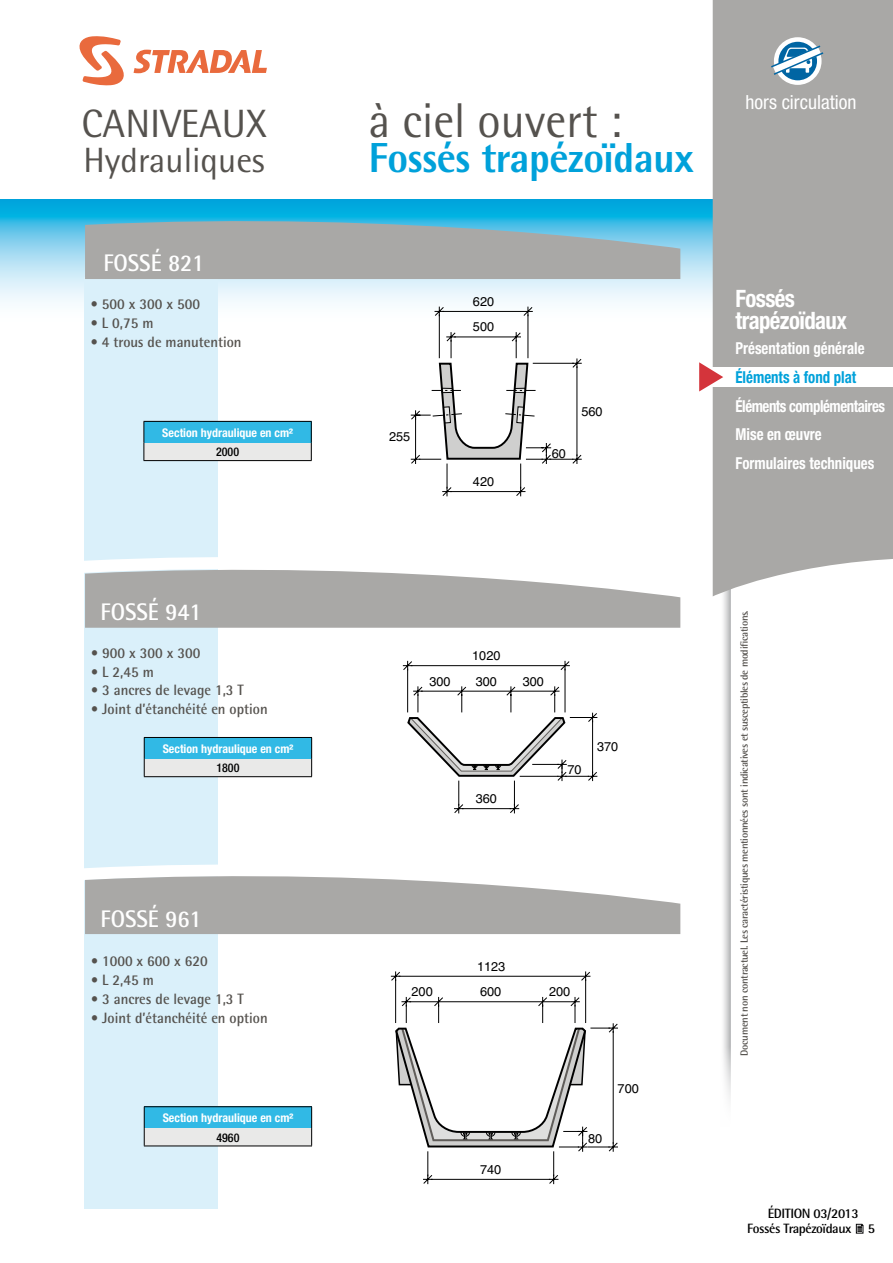
<style>
.page{position:relative;width:893px;height:1263px;background:#fff}
.page>*{position:absolute;margin:0;border:0;box-sizing:border-box;transform-origin:0 0}
.t1{font:48.9px "Rotis Semi Sans";color:#55524e;scale:.95 1}
.t2{font:800 42px "Rotis Semi Sans";letter-spacing:-.01em;color:#00a1da;scale:.95 1}
.t3{font:39.45px "Rotis Semi Sans";color:#55524e}
.t4{font:35.1px "Rotis Semi Sans";color:#55524e}
.t5{font:700 24px "Rotis Semi Sans";color:#fff;scale:.95 1}
.t6{font:700 condensed 24px/22.5px "Helvetica Neue";letter-spacing:-.025em;color:#fff;scale:.95 1}
.t7{font:condensed 19.5px "Helvetica Neue";color:#fff}
.t8{font:700 condensed 16.5px/28.8px "Helvetica Neue";color:#fff;scale:.9 1}
.t9{font:700 condensed 16.5px "Helvetica Neue";color:#00a1da;scale:.9 1}
.t10{font:700 15px "Rotis Semi Sans";color:#55524e;scale:.95 1}
.t11{font:700 13.5px/15px "Rotis Semi Sans";letter-spacing:-.03em;color:#000;text-align:center}
.t12{font:12.75px "Helvetica";color:#000}
.t13{font:700 condensed 12px "Helvetica Neue";color:#fff}
.t14{font:500 condensed 12px "Helvetica Neue";color:#000}
.t15{font:700 10.5px "Rotis Semi Sans";letter-spacing:-.03em;color:#55524e}
</style>
<div class="page">
<svg style="left:0;top:200px;width:713px;height:255px"></svg>
<div style="left:85px;top:277px;width:133px;height:932px;background:#daf0fa"></div>
<div style="left:144px;top:421px;width:167px;height:22px;background:#31b9e5"></div>
<div style="left:144px;top:443px;width:167px;height:18px;background:#e9e9e8"></div>
<svg style="left:144px;top:422px;width:1px;height:38px"></svg>
<hr style="left:144px;top:460px;width:168px;height:1px;background:#000">
<hr style="left:144px;top:421px;width:168px;height:1px;background:#000">
<svg style="left:311px;top:422px;width:1px;height:38px"></svg>
<svg style="left:85px;top:209px;width:595px;height:70px;background:#84acb6"></svg>
<svg style="left:410px;top:306px;width:173px;height:190px"></svg>
<div style="left:144px;top:737px;width:168px;height:22px;background:#31b9e5"></div>
<div style="left:144px;top:759px;width:168px;height:18px;background:#e9e9e8"></div>
<svg style="left:144px;top:738px;width:1px;height:38px"></svg>
<hr style="left:144px;top:776px;width:168px;height:1px;background:#000">
<hr style="left:144px;top:737px;width:168px;height:1px;background:#000">
<svg style="left:311px;top:738px;width:1px;height:38px"></svg>
<svg style="left:84px;top:551px;width:596px;height:77px"></svg>
<svg style="left:403px;top:660px;width:195px;height:153px"></svg>
<div style="left:144px;top:1107px;width:168px;height:21px;background:#31b9e5"></div>
<div style="left:144px;top:1128px;width:168px;height:18px;background:#e9e9e8"></div>
<svg style="left:144px;top:1107px;width:1px;height:38px"></svg>
<hr style="left:144px;top:1145px;width:168px;height:1px;background:#000">
<hr style="left:144px;top:1106px;width:168px;height:1px;background:#000">
<svg style="left:311px;top:1107px;width:1px;height:38px"></svg>
<svg style="left:84px;top:858px;width:596px;height:76px"></svg>
<svg style="left:391px;top:971px;width:199px;height:213px"></svg>
<svg style="left:394px;top:975px;width:224px;height:201px"></svg>
<svg style="left:708px;top:339px;width:22px;height:760px"></svg>
<div style="left:713px;top:0;width:180px;height:596px;background:#a9a8a6"></div>
<div style="left:711px;top:367px;width:182px;height:20px;background:#fff"></div>
<svg style="left:699px;top:362px;width:24px;height:29px"></svg>
<svg style="left:79px;top:36px;width:45px;height:49px"></svg>
<svg style="left:134px;top:50px;width:133px;height:23px"></svg>
<svg style="left:856px;top:1224px;width:8px;height:9px"></svg>
<div style="left:774px;top:37px;width:47px;height:48px;border:5px solid #fff;border-radius:50%"></div>
<svg style="left:764px;top:40px;width:66px;height:41px"></svg>
<h3 class="t3" style="left:81px;top:101px;width:187px">caniveaux</h3>
<h3 class="t4" style="left:83px;top:140px;width:182px">Hydrauliques</h3>
<h3 class="t5" style="left:103px;top:249px;width:108px">fossé 821</h3>
<p class="t10" style="left:90px;top:295px;width:117px">• 500 x 300 x 500</p>
<p class="t10" style="left:90px;top:314px;width:68px">• L 0,75 m</p>
<p class="t10" style="left:90px;top:332px;width:161px">• 4 trous de manutention</p>
<p class="t13" style="left:162px;top:425px;width:132px">Section hydraulique en cm²</p>
<p class="t14" style="left:216px;top:445px;width:25px">2000</p>
<h3 class="t5" style="left:101px;top:597px;width:108px">fossé 941</h3>
<p class="t10" style="left:91px;top:643px;width:117px">• 900 x 300 x 300</p>
<p class="t10" style="left:91px;top:662px;width:68px">• L 2,45 m</p>
<p class="t10" style="left:91px;top:681px;width:163px">• 3 ancres de levage 1,3 T</p>
<p class="t10" style="left:91px;top:700px;width:188px">• Joint d’étanchéité en option</p>
<p class="t13" style="left:163px;top:741px;width:132px">Section hydraulique en cm²</p>
<p class="t14" style="left:216px;top:761px;width:25px">1800</p>
<h3 class="t5" style="left:101px;top:904px;width:108px">fossé 961</h3>
<p class="t10" style="left:91px;top:952px;width:125px">• 1000 x 600 x 620</p>
<p class="t10" style="left:91px;top:970px;width:68px">• L 2,45 m</p>
<p class="t10" style="left:91px;top:989px;width:163px">• 3 ancres de levage 1,3 T</p>
<p class="t10" style="left:91px;top:1008px;width:188px">• Joint d’étanchéité en option</p>
<p class="t13" style="left:163px;top:1110px;width:132px">Section hydraulique en cm²</p>
<p class="t14" style="left:216px;top:1130px;width:25px">4960</p>
<h1 class="t1" style="left:369px;top:91px;width:268px">à ciel ouvert :</h1>
<h2 class="t2" style="left:369px;top:131px;width:344px">Fossés trapézoïdaux</h2>
<h3 class="t7" style="left:746px;top:91px;width:113px">hors circulation</h3>
<p class="t12" style="left:389px;top:427px;width:23px">255</p>
<p class="t12" style="left:473px;top:291px;width:23px">620</p>
<p class="t12" style="left:473px;top:317px;width:23px">500</p>
<p class="t12" style="left:473px;top:471px;width:23px">420</p>
<p class="t12" style="left:552px;top:443px;width:16px">60</p>
<p class="t12" style="left:581px;top:401px;width:23px">560</p>
<h3 class="t6" style="left:735px;top:287px;width:119px">Fossés trapézoïdaux</h3>
<p class="t8" style="left:735px;top:334px;width:145px">Présentation générale</p>
<p class="t9" style="left:735px;top:367px;width:136px">Éléments à fond plat</p>
<p class="t8" style="left:735px;top:391px;width:168px">Éléments complémentaires<br>Mise en œuvre<br>Formulaires techniques</p>
<p class="t12" style="left:472px;top:646px;width:30px">1020</p>
<p class="t12" style="left:429px;top:671px;width:23px">300</p>
<p class="t12" style="left:476px;top:671px;width:23px">300</p>
<p class="t12" style="left:523px;top:671px;width:23px">300</p>
<p class="t12" style="left:476px;top:788px;width:23px">360</p>
<p class="t12" style="left:567px;top:759px;width:16px">70</p>
<p class="t12" style="left:597px;top:737px;width:23px">370</p>
<p class="t12" style="left:477px;top:959px;width:30px">1123</p>
<p class="t12" style="left:411px;top:984px;width:23px">200</p>
<p class="t12" style="left:480px;top:984px;width:23px">600</p>
<p class="t12" style="left:549px;top:984px;width:23px">200</p>
<p class="t12" style="left:618px;top:1081px;width:23px">700</p>
<p class="t12" style="left:480px;top:1162px;width:23px">740</p>
<p class="t12" style="left:588px;top:1131px;width:16px">80</p>
<p class="t15" style="left:738px;top:1055px;width:447px;rotate:-90deg">Document non contractuel. Les caractéristiques mentionnées sont indicatives et susceptibles de modifications.</p>
<p class="t11" style="left:747px;top:1206px;width:130px">Édition 03/2013<br>Fossés Trapézoïdaux 5</p>
</div>
